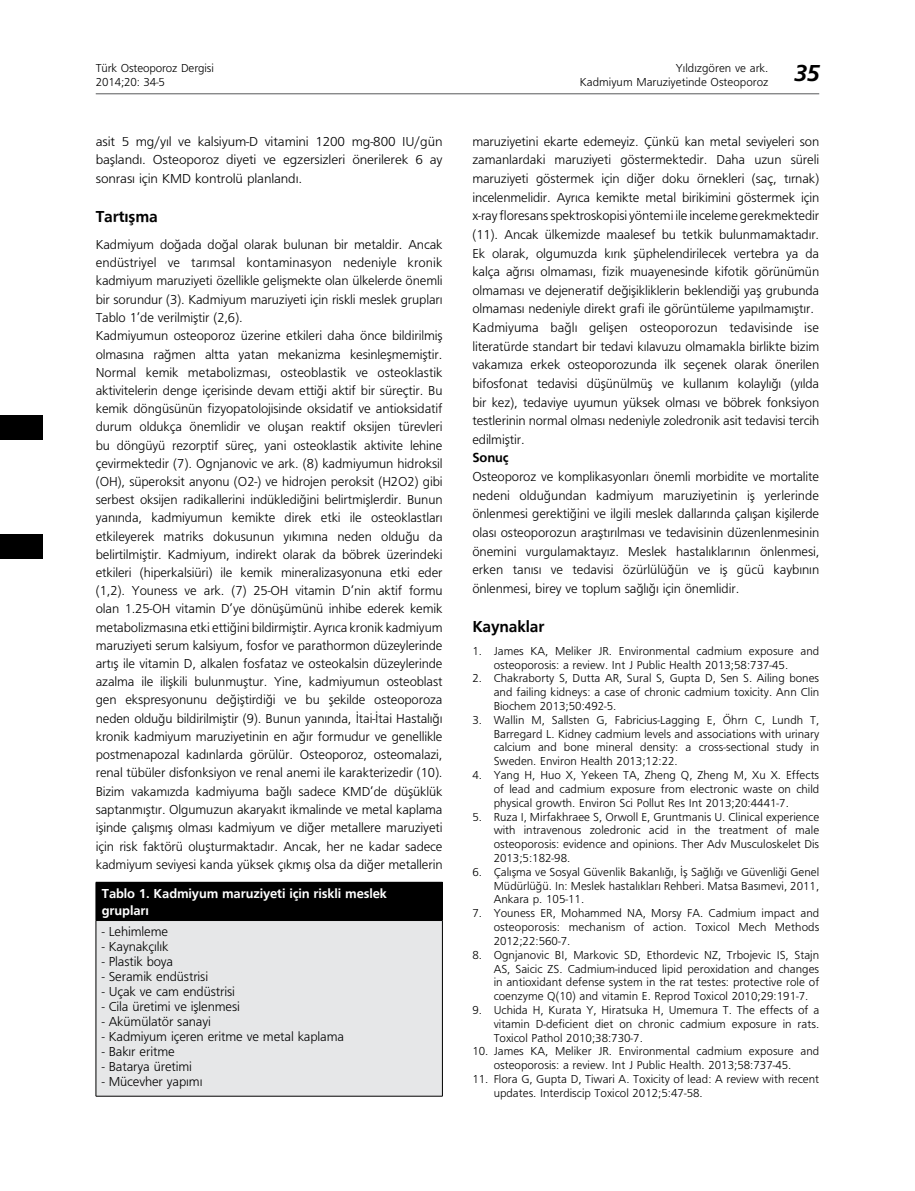
<style>
.page{position:relative;width:915px;height:1191px;background:#fff}
.page>*{position:absolute;margin:0;border:0;box-sizing:border-box;transform-origin:0 0}
.t1{font:24px "Frugal Bold Italic Tr";color:#000}
.t2{font:16.5px "Frugal Bold Tr";letter-spacing:-.01em;color:#000}
.t3{font:13.5px/18.3px "Frugal Normal Tr";letter-spacing:-.01em;color:#000}
.t4{font:13.5px/18.3px "Frugal Normal Tr";letter-spacing:-.01em;color:#000;text-align:justify;scale:1.04 1}
.t5{font:13.5px/16.5px "Frugal Bold Tr";letter-spacing:-.01em;color:#fff}
.t6{font:13.5px "Frugal Bold Tr";letter-spacing:-.01em;color:#000}
.t7{font:12px/13.8px "Frugal Normal Tr";color:#000;text-align:justify}
</style>
<div class="page">
<hr style="left:96px;top:94px;width:723px;height:1px;background:#58595b">
<div style="left:0;top:534px;width:43px;height:25px;background:#000"></div>
<div style="left:0;top:415px;width:43px;height:25px;background:#000"></div>
<div style="left:96px;top:882px;width:346px;height:38px;background:#000"></div>
<div style="left:96px;top:920px;width:346px;height:176px;background:#e6e7e8"></div>
<hr style="left:442px;top:882px;width:1px;height:38px;background:#000">
<hr style="left:96px;top:920px;width:346px;height:1px;background:#000">
<hr style="left:96px;top:920px;width:1px;height:176px;background:#000">
<hr style="left:442px;top:920px;width:1px;height:176px;background:#000">
<hr style="left:96px;top:1096px;width:346px;height:1px;background:#000">
<p class="t7" style="left:96px;top:62px;width:120px">Türk Osteoporoz Dergisi<br>2014;20: 34-5</p>
<h1 class="t1" style="left:793px;top:59px;width:27px">35</h1>
<p class="t7" style="left:579px;top:62px;width:190px;text-align:right">Yıldızgören ve ark.<br>Kadmiyum Maruziyetinde Osteoporoz</p>
<p class="t4" style="left:96px;top:132px;width:335px">asit 5 mg/yıl ve kalsiyum-D vitamini 1200 mg-800 IU/gün başlandı. Osteoporoz diyeti ve egzersizleri önerilerek 6 ay sonrası için KMD kontrolü planlandı.</p>
<p class="t2" style="left:96px;top:207px;width:63px">Tartışma</p>
<p class="t3" style="left:96px;top:235px;width:348px">Kadmiyum doğada doğal olarak bulunan bir metaldir. Ancak endüstriyel ve tarımsal kontaminasyon nedeniyle kronik kadmiyum maruziyeti özellikle gelişmekte olan ülkelerde önemli bir sorundur (3). Kadmiyum maruziyeti için riskli meslek grupları Tablo 1’de verilmiştir (2,6).<br>Kadmiyumun osteoporoz üzerine etkileri daha önce bildirilmiş olmasına rağmen altta yatan mekanizma kesinleşmemiştir.<br>Normal kemik metabolizması, osteoblastik ve osteoklastik aktivitelerin denge içerisinde devam ettiği aktif bir süreçtir. Bu kemik döngüsünün fizyopatolojisinde oksidatif ve antioksidatif durum oldukça önemlidir ve oluşan reaktif oksijen türevleri bu döngüyü rezorptif süreç, yani osteoklastik aktivite lehine çevirmektedir (7). Ognjanovic ve ark. (8) kadmiyumun hidroksil (OH), süperoksit anyonu (O2-) ve hidrojen peroksit (H2O2) gibi serbest oksijen radikallerini indüklediğini belirtmişlerdir. Bunun yanında, kadmiyumun kemikte direk etki ile osteoklastları etkileyerek matriks dokusunun yıkımına neden olduğu da belirtilmiştir. Kadmiyum, indirekt olarak da böbrek üzerindeki etkileri (hiperkalsiüri) ile kemik mineralizasyonuna etki eder (1,2). Youness ve ark. (7) 25-OH vitamin D’nin aktif formu olan 1.25-OH vitamin D’ye dönüşümünü inhibe ederek kemik metabolizmasına etki ettiğini bildirmiştir. Ayrıca kronik kadmiyum maruziyeti serum kalsiyum, fosfor ve parathormon düzeylerinde artış ile vitamin D, alkalen fosfataz ve osteokalsin düzeylerinde azalma ile ilişkili bulunmuştur. Yine, kadmiyumun osteoblast gen ekspresyonunu değiştirdiği ve bu şekilde osteoporoza neden olduğu bildirilmiştir (9). Bunun yanında, İtai-İtai Hastalığı kronik kadmiyum maruziyetinin en ağır formudur ve genellikle postmenapozal kadınlarda görülür. Osteoporoz, osteomalazi, renal tübüler disfonksiyon ve renal anemi ile karakterizedir (10).<br>Bizim vakamızda kadmiyuma bağlı sadece KMD’de düşüklük saptanmıştır. Olgumuzun akaryakıt ikmalinde ve metal kaplama işinde çalışmış olması kadmiyum ve diğer metallere maruziyeti için risk faktörü oluşturmaktadır. Ancak, her ne kadar sadece kadmiyum seviyesi kanda yüksek çıkmış olsa da diğer metallerin</p>
<p class="t5" style="left:102px;top:885px;width:286px">Tablo 1. Kadmiyum maruziyeti için riskli meslek grupları</p>
<p class="t3" style="left:102px;top:922px;width:68px">- Lehimleme</p>
<p class="t3" style="left:102px;top:937px;width:68px">- Kaynakçılık</p>
<p class="t3" style="left:102px;top:952px;width:73px">- Plastik boya</p>
<p class="t3" style="left:102px;top:967px;width:108px">- Seramik endüstrisi</p>
<p class="t3" style="left:102px;top:982px;width:134px">- Uçak ve cam endüstrisi</p>
<p class="t3" style="left:102px;top:997px;width:139px">- Cila üretimi ve işlenmesi</p>
<p class="t3" style="left:102px;top:1012px;width:110px">- Akümülatör sanayi</p>
<p class="t3" style="left:102px;top:1027px;width:243px">- Kadmiyum içeren eritme ve metal kaplama</p>
<p class="t3" style="left:102px;top:1042px;width:74px">- Bakır eritme</p>
<p class="t3" style="left:102px;top:1057px;width:92px">- Batarya üretimi</p>
<p class="t3" style="left:102px;top:1072px;width:102px">- Mücevher yapımı</p>
<p class="t3" style="left:472px;top:132px;width:348px">maruziyetini ekarte edemeyiz. Çünkü kan metal seviyeleri son zamanlardaki maruziyeti göstermektedir. Daha uzun süreli maruziyeti göstermek için diğer doku örnekleri (saç, tırnak) incelenmelidir. Ayrıca kemikte metal birikimini göstermek için x-ray floresans spektroskopisi yöntemi ile inceleme gerekmektedir (11). Ancak ülkemizde maalesef bu tetkik bulunmamaktadır.<br>Ek olarak, olgumuzda kırık şüphelendirilecek vertebra ya da kalça ağrısı olmaması, fizik muayenesinde kifotik görünümün olmaması ve dejeneratif değişikliklerin beklendiği yaş grubunda olmaması nedeniyle direkt grafi ile görüntüleme yapılmamıştır.<br>Kadmiyuma bağlı gelişen osteoporozun tedavisinde ise literatürde standart bir tedavi kılavuzu olmamakla birlikte bizim vakamıza erkek osteoporozunda ilk seçenek olarak önerilen bifosfonat tedavisi düşünülmüş ve kullanım kolaylığı (yılda bir kez), tedaviye uyumun yüksek olması ve böbrek fonksiyon testlerinin normal olması nedeniyle zoledronik asit tedavisi tercih edilmiştir.</p>
<p class="t6" style="left:472px;top:450px;width:38px">Sonuç</p>
<p class="t3" style="left:472px;top:467px;width:348px;text-align:justify">Osteoporoz ve komplikasyonları önemli morbidite ve mortalite nedeni olduğundan kadmiyum maruziyetinin iş yerlerinde önlenmesi gerektiğini ve ilgili meslek dallarında çalışan kişilerde olası osteoporozun araştırılması ve tedavisinin düzenlenmesinin önemini vurgulamaktayız. Meslek hastalıklarının önlenmesi, erken tanısı ve tedavisi özürlülüğün ve iş gücü kaybının önlenmesi, birey ve toplum sağlığı için önemlidir.</p>
<p class="t2" style="left:472px;top:617px;width:74px">Kaynaklar</p>
<p class="t7" style="left:493px;top:644px;width:327px;text-indent:-21px">1. James KA, Meliker JR. Environmental cadmium exposure and osteoporosis: a review. Int J Public Health 2013;58:737-45.</p>
<p class="t7" style="left:493px;top:671px;width:327px;text-indent:-21px">2. Chakraborty S, Dutta AR, Sural S, Gupta D, Sen S. Ailing bones and failing kidneys: a case of chronic cadmium toxicity. Ann Clin Biochem 2013;50:492-5.</p>
<p class="t7" style="left:493px;top:713px;width:327px;text-indent:-21px">3. Wallin M, Sallsten G, Fabricius-Lagging E, Öhrn C, Lundh T, Barregard L. Kidney cadmium levels and associations with urinary calcium and bone mineral density: a cross-sectional study in Sweden. Environ Health 2013;12:22.</p>
<p class="t7" style="left:493px;top:768px;width:327px;text-indent:-21px">4. Yang H, Huo X, Yekeen TA, Zheng Q, Zheng M, Xu X. Effects of lead and cadmium exposure from electronic waste on child physical growth. Environ Sci Pollut Res Int 2013;20:4441-7.</p>
<p class="t7" style="left:493px;top:809px;width:327px;text-indent:-21px">5. Ruza I, Mirfakhraee S, Orwoll E, Gruntmanis U. Clinical experience with intravenous zoledronic acid in the treatment of male osteoporosis: evidence and opinions. Ther Adv Musculoskelet Dis 2013;5:182-98.</p>
<p class="t7" style="left:493px;top:864px;width:327px;text-indent:-21px">6. Çalışma ve Sosyal Güvenlik Bakanlığı, İş Sağlığı ve Güvenliği Genel Müdürlüğü. In: Meslek hastalıkları Rehberi. Matsa Basımevi, 2011, Ankara p. 105-11.</p>
<p class="t7" style="left:493px;top:906px;width:327px;text-indent:-21px">7. Youness ER, Mohammed NA, Morsy FA. Cadmium impact and osteoporosis: mechanism of action. Toxicol Mech Methods 2012;22:560-7.</p>
<p class="t7" style="left:493px;top:947px;width:327px;text-indent:-21px">8. Ognjanovic BI, Markovic SD, Ethordevic NZ, Trbojevic IS, Stajn AS, Saicic ZS. Cadmium-induced lipid peroxidation and changes in antioxidant defense system in the rat testes: protective role of coenzyme Q(10) and vitamin E. Reprod Toxicol 2010;29:191-7.</p>
<p class="t7" style="left:493px;top:1003px;width:327px;text-indent:-21px">9. Uchida H, Kurata Y, Hiratsuka H, Umemura T. The effects of a vitamin D-deficient diet on chronic cadmium exposure in rats.<br>Toxicol Pathol 2010;38:730-7.</p>
<p class="t7" style="left:472px;top:1044px;width:348px;text-align:center">10. James KA, Meliker JR. Environmental cadmium exposure and osteoporosis: a review. Int J Public Health. 2013;58:737-45.</p>
<p class="t7" style="left:493px;top:1072px;width:327px;text-indent:-21px">11. Flora G, Gupta D, Tiwari A. Toxicity of lead: A review with recent updates. Interdiscip Toxicol 2012;5:47-58.</p>
</div>
